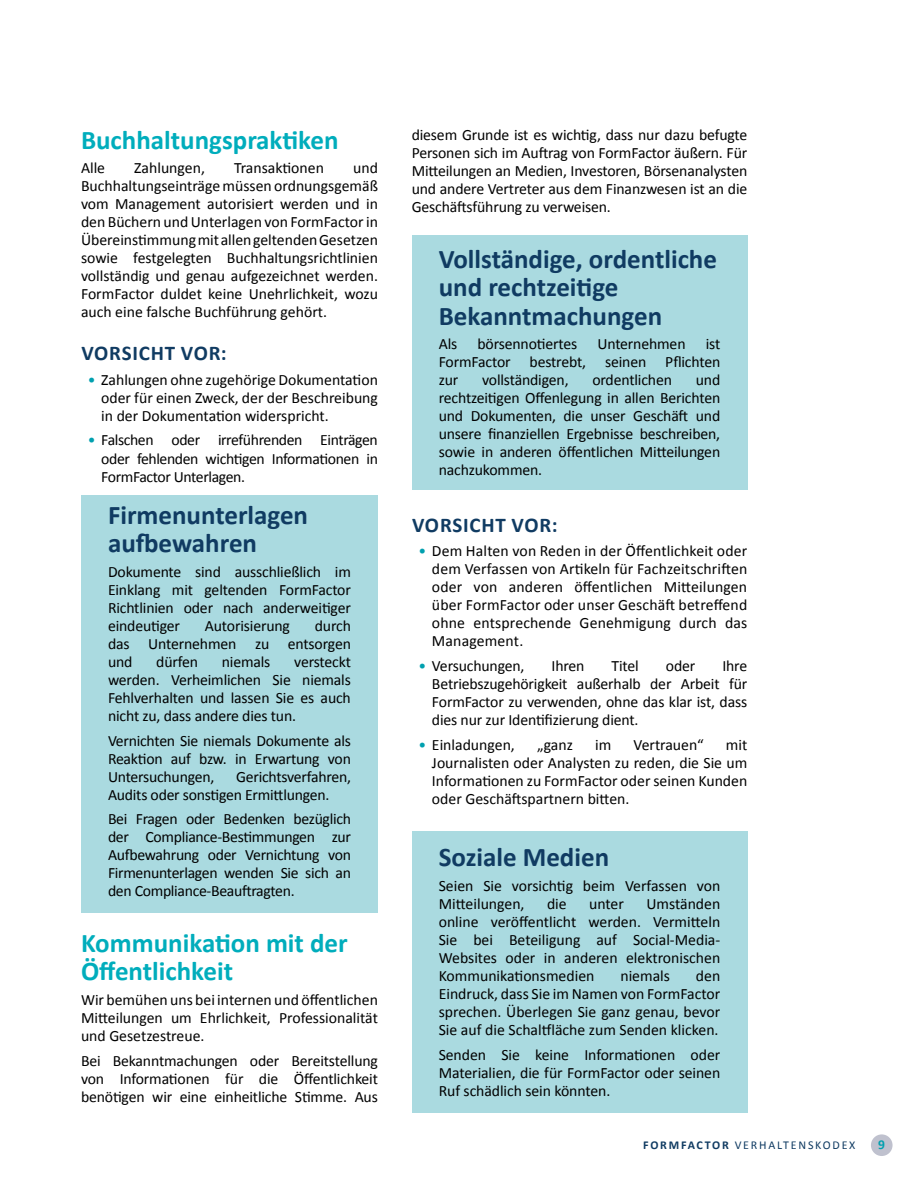
<style>
.page{position:relative;width:918px;height:1188px;background:#fff}
.page>*{position:absolute;margin:0;border:0;box-sizing:border-box;transform-origin:0 0}
.t1{font:700 27px/28.5px "Calibri";color:#103b62}
.t2{font:700 27px/28.5px "Calibri";color:#00adbc}
.t3{font:700 21px "Calibri";letter-spacing:.04em;color:#103b62}
.t4{font:15.75px/18px "Calibri";letter-spacing:-.01em;color:#000;text-align:justify}
.t5{font:700 13.5px "Calibri";color:#00a0af}
.t6{font:12px "Calibri";letter-spacing:.15em;color:#103b62}
.s1{color:#00a0af}
.s2{font-weight:700}
</style>
<div class="page">
<div style="left:871px;top:1134px;width:22px;height:22px;background:#bfc1ce;border-radius:50%"></div>
<div style="left:81px;top:495px;width:297px;height:418px;background:#aadae0"></div>
<div style="left:412px;top:235px;width:335px;height:255px;background:#aadae0"></div>
<div style="left:412px;top:831px;width:335px;height:281px;background:#aadae0"></div>
<h1 class="t2" style="left:81px;top:124px;width:259px">Buchhaltungspraktiken</h1>
<p class="t4" style="left:81px;top:159px;width:26px">Alle</p>
<p class="t4" style="left:134px;top:159px;width:72px">Zahlungen,</p>
<p class="t4" style="left:234px;top:159px;width:91px">Transaktionen</p>
<p class="t4" style="left:81px;top:159px;width:299px;text-indent:272px">und Buchhaltungseinträge müssen ordnungsgemäß vom Management autorisiert werden und in den Büchern und Unterlagen von FormFactor in Übereinstimmung mit allen geltenden Gesetzen sowie festgelegten Buchhaltungsrichtlinien vollständig und genau aufgezeichnet werden.<br>FormFactor duldet keine Unehrlichkeit, wozu auch eine falsche Buchführung gehört.</p>
<h2 class="t3" style="left:81px;top:340px;width:147px">VORSICHT VOR:</h2>
<p class="t4" style="left:101px;top:371px;width:278px;text-indent:-13px"><span class="s1">•</span> Zahlungen ohne zugehörige Dokumentation oder für einen Zweck, der der Beschreibung in der Dokumentation widerspricht.</p>
<p class="t4" style="left:101px;top:431px;width:278px;text-indent:-13px"><span class="s1">•</span> Falschen oder irreführenden Einträgen oder fehlenden wichtigen Informationen in FormFactor Unterlagen.</p>
<h1 class="t1" style="left:108px;top:499px;width:202px">Firmenunterlagen aufbewahren</h1>
<p class="t4" style="left:108px;top:563px;width:244px">Dokumente sind ausschließlich im Einklang mit geltenden FormFactor Richtlinien oder nach anderweitiger eindeutiger</p>
<p class="t4" style="left:108px;top:617px;width:244px;text-indent:207px">durch das Unternehmen zu entsorgen und</p>
<p class="t4" style="left:205px;top:617px;width:87px">Autorisierung</p>
<p class="t4" style="left:156px;top:653px;width:43px">dürfen</p>
<p class="t4" style="left:222px;top:653px;width:50px">niemals</p>
<p class="t4" style="left:108px;top:653px;width:244px;text-indent:186px">versteckt werden. Verheimlichen Sie niemals Fehlverhalten und lassen Sie es auch nicht zu, dass andere dies tun.</p>
<p class="t4" style="left:108px;top:731px;width:244px">Vernichten Sie niemals Dokumente als Reaktion auf bzw. in Erwartung von Untersuchungen,</p>
<p class="t4" style="left:108px;top:767px;width:245px;text-indent:128px">Gerichtsverfahren,<br>Audits oder sonstigen Ermittlungen.</p>
<p class="t4" style="left:108px;top:810px;width:244px">Bei Fragen oder Bedenken bezüglich der Compliance-Bestimmungen zur Aufbewahrung oder Vernichtung von Firmenunterlagen wenden Sie sich an den Compliance-Beauftragten.</p>
<h1 class="t2" style="left:81px;top:927px;width:268px">Kommunikation mit der<br>Öffentlichkeit</h1>
<p class="t4" style="left:81px;top:991px;width:299px">Wir bemühen uns bei internen und öffentlichen Mitteilungen um Ehrlichkeit, Professionalität und Gesetzestreue.</p>
<p class="t4" style="left:81px;top:1052px;width:298px">Bei Bekanntmachungen oder Bereitstellung von Informationen für die Öffentlichkeit benötigen wir eine einheitliche Stimme. Aus</p>
<p class="t4" style="left:412px;top:126px;width:337px">diesem Grunde ist es wichtig, dass nur dazu befugte Personen sich im Auftrag von FormFactor äußern. Für Mitteilungen an Medien, Investoren, Börsenanalysten und andere Vertreter aus dem Finanzwesen ist an die Geschäftsführung zu verweisen.</p>
<h1 class="t1" style="left:439px;top:243px;width:280px">Vollständige, ordentliche und rechtzeitige<br>Bekanntmachungen</h1>
<p class="t4" style="left:439px;top:335px;width:20px">Als</p>
<p class="t4" style="left:477px;top:335px;width:101px">börsennotiertes</p>
<p class="t4" style="left:597px;top:335px;width:90px">Unternehmen</p>
<p class="t4" style="left:439px;top:335px;width:283px;text-indent:267px">ist FormFactor bestrebt, seinen Pflichten zur</p>
<p class="t4" style="left:482px;top:371px;width:88px">vollständigen,</p>
<p class="t4" style="left:592px;top:371px;width:81px">ordentlichen</p>
<p class="t4" style="left:439px;top:371px;width:283px;text-indent:257px">und rechtzeitigen Offenlegung in allen Berichten und Dokumenten, die unser Geschäft und unsere finanziellen Ergebnisse beschreiben, sowie in anderen öffentlichen Mitteilungen nachzukommen.</p>
<h2 class="t3" style="left:412px;top:512px;width:147px">VORSICHT VOR:</h2>
<p class="t4" style="left:432px;top:542px;width:317px;text-indent:-13px"><span class="s1">•</span> Dem Halten von Reden in der Öffentlichkeit oder dem Verfassen von Artikeln für Fachzeitschriften oder von anderen öffentlichen Mitteilungen über FormFactor oder unser Geschäft betreffend ohne entsprechende Genehmigung durch das Management.</p>
<p class="t4" style="left:418px;top:657px;width:108px"><span class="s1">•</span> Versuchungen,</p>
<p class="t4" style="left:552px;top:657px;width:35px">Ihren</p>
<p class="t4" style="left:612px;top:657px;width:29px">Titel</p>
<p class="t4" style="left:666px;top:657px;width:31px">oder</p>
<p class="t4" style="left:432px;top:657px;width:317px;text-indent:290px">Ihre Betriebszugehörigkeit außerhalb der Arbeit für FormFactor zu verwenden, ohne das klar ist, dass dies nur zur Identifizierung dient.</p>
<p class="t4" style="left:418px;top:736px;width:98px"><span class="s1">•</span> Einladungen,</p>
<p class="t4" style="left:537px;top:736px;width:37px">„ganz</p>
<p class="t4" style="left:595px;top:736px;width:18px">im</p>
<p class="t4" style="left:634px;top:736px;width:72px">Vertrauen“</p>
<p class="t4" style="left:432px;top:736px;width:317px;text-indent:294px">mit Journalisten oder Analysten zu reden, die Sie um Informationen zu FormFactor oder seinen Kunden oder Geschäftspartnern bitten.</p>
<h1 class="t1" style="left:439px;top:842px;width:172px">Soziale Medien</h1>
<p class="t4" style="left:439px;top:877px;width:283px">Seien Sie vorsichtig beim Verfassen von<br>Mitteilungen,</p>
<p class="t4" style="left:439px;top:895px;width:283px;text-indent:208px">Umständen online veröffentlicht werden. Vermitteln Sie bei Beteiligung auf Social-Media-Websites oder in anderen elektronischen Kommunikationsmedien</p>
<p class="t4" style="left:547px;top:895px;width:21px">die</p>
<p class="t4" style="left:589px;top:895px;width:36px">unter</p>
<p class="t4" style="left:620px;top:967px;width:51px">niemals</p>
<p class="t4" style="left:439px;top:967px;width:283px;text-indent:257px">den Eindruck, dass Sie im Namen von FormFactor sprechen. Überlegen Sie ganz genau, bevor Sie auf die Schaltfläche zum Senden klicken.</p>
<p class="t4" style="left:439px;top:1045px;width:283px">Senden Sie keine Informationen oder Materialien, die für FormFactor oder seinen Ruf schädlich sein könnten.</p>
<p class="t6" style="left:643px;top:1138px;width:214px"><span class="s2">FORMFACTOR</span> VERHALTENSKODEX</p>
<p class="t5" style="left:878px;top:1136px;width:8px">9</p>
</div>
